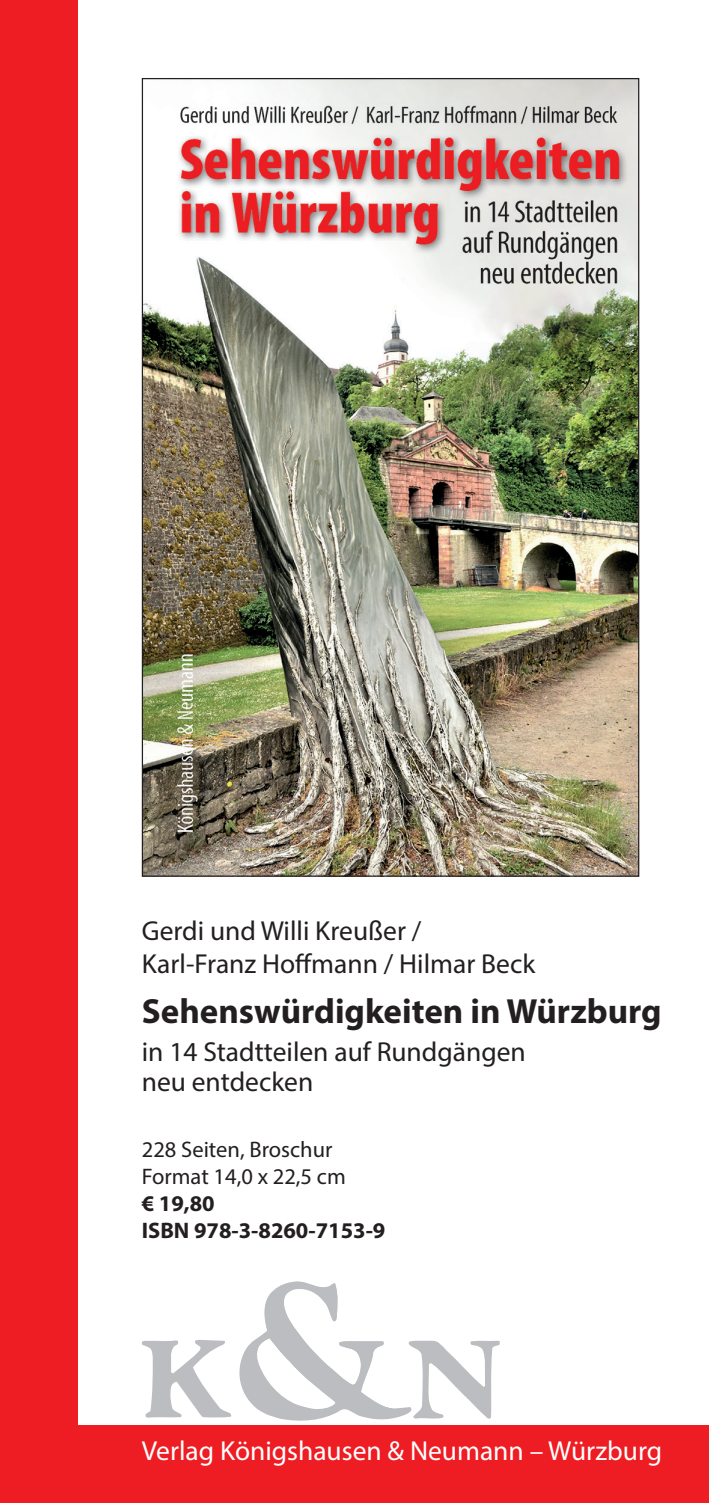
<style>
.page{position:relative;width:709px;height:1503px;background:#fff}
.page>*{position:absolute;margin:0;border:0;box-sizing:border-box;transform-origin:0 0}
.t1{font:700 35px "Myriad Pro";color:#231f20}
.t2{font:27.5px/33px "Myriad Pro";color:#231f20}
.t3{font:27.5px "Myriad Pro";color:#fff}
.t4{font:22.5px/27px "Myriad Pro";color:#231f20}
.t5{font:700 22.5px/27px "Myriad Pro";color:#231f20}
</style>
<div class="page">
<div style="left:0;top:0;width:78px;height:1502px;background:#ee1d23"></div>
<div style="left:0;top:1424px;width:709px;height:78px;background:#ee1d23"></div>
<svg style="left:142px;top:1340px;width:89px;height:77px"></svg>
<svg style="left:239px;top:1281px;width:261px;height:140px"></svg>
<img style="left:144px;top:80px;width:493px;height:794px">
<p class="t2" style="left:142px;top:913px;width:395px">Gerdi und Willi Kreußer /<br>Karl-Franz Hoffmann / Hilmar Beck</p>
<p class="t1" style="left:142px;top:988px;width:521px">Sehenswürdigkeiten in Würzburg</p>
<p class="t2" style="left:142px;top:1036px;width:385px;line-height:30px">in 14 Stadtteilen auf Rundgängen neu entdecken</p>
<p class="t4" style="left:142px;top:1135px;width:205px">228 Seiten, Broschur<br>Format 14,0 x 22,5 cm</p>
<p class="t5" style="left:142px;top:1188px;width:245px">€ 19,80<br>ISBN 978-3-8260-7153-9</p>
<p class="t3" style="left:142px;top:1433px;width:522px">Verlag Königshausen &amp; Neumann – Würzburg</p>
</div>
